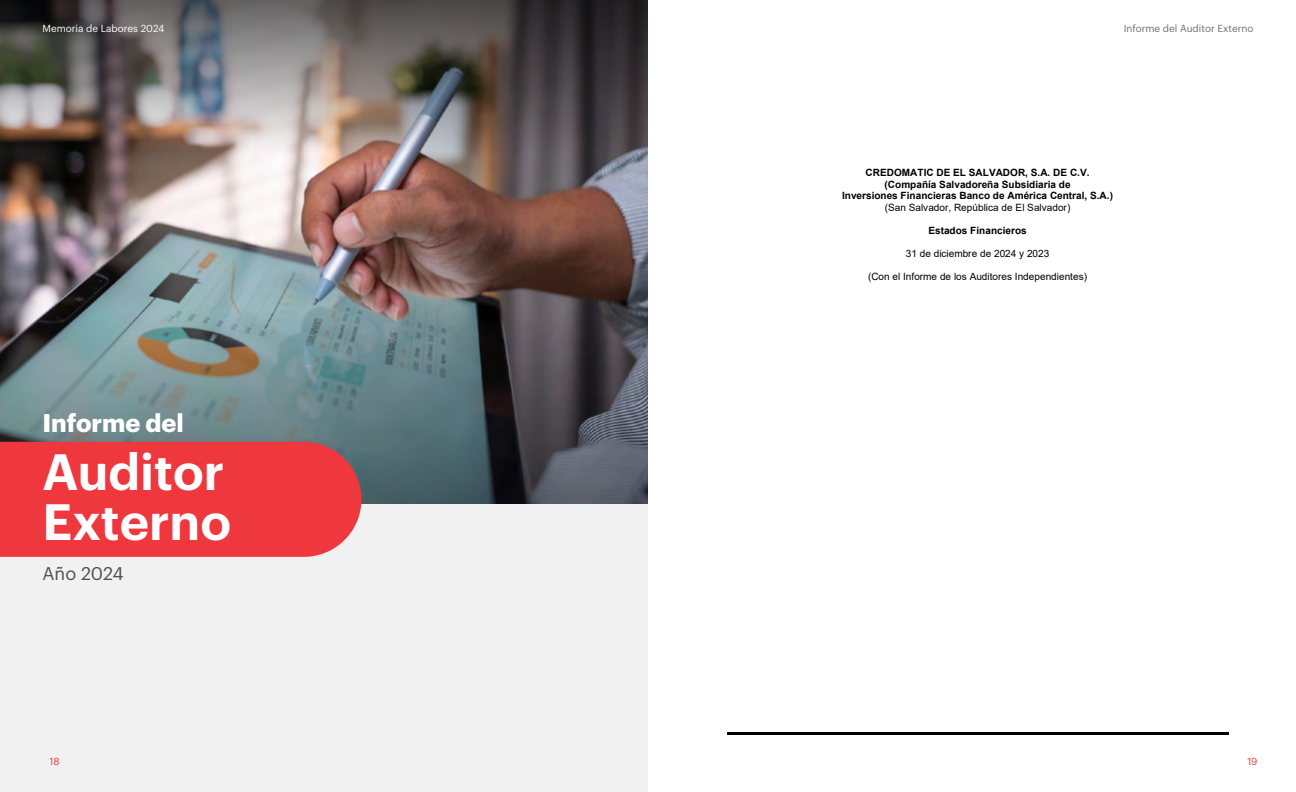
<style>
.page{position:relative;width:1296px;height:792px;background:#fff}
.page>*{position:absolute;margin:0;border:0;box-sizing:border-box;transform-origin:0 0}
.t1{font:600 50px/50px "Graphik";color:#fff}
.t2{font:700 25px "Graphik";color:#fff}
.t3{font:18px "Graphik";color:#4d4d4f}
.t4{font:700 10px/11.6px "Arial";color:#000;text-align:center}
.t5{font:10px "Arial";color:#000}
.t6{font:10px "Graphik";color:#6d6e71}
.t7{font:10px "Graphik";color:#fff}
.t8{font:10px "Graphik";color:#ef373e}
</style>
<div class="page">
<img style="left:0;top:203px;width:648px;height:53px">
<img style="left:0;top:0;width:648px;height:203px">
<img style="left:0;top:256px;width:648px;height:248px">
<div style="left:0;top:504px;width:648px;height:288px;background:#f1f1f2"></div>
<div style="left:0;top:442px;width:361px;height:115px;background:#ef373e"></div>
<hr style="left:727px;top:733px;width:501px;height:2px;background:#000">
<p class="t7" style="left:43px;top:21px;width:123px">Memoria de Labores 2024</p>
<p class="t6" style="left:1124px;top:21px;width:131px">Informe del Auditor Externo</p>
<h2 class="t2" style="left:43px;top:404px;width:143px">Informe del</h2>
<h1 class="t1" style="left:43px;top:442px;width:190px">Auditor<br>Externo</h1>
<h3 class="t3" style="left:43px;top:559px;width:83px">Año 2024</h3>
<p class="t4" style="left:842px;top:167px;width:272px">CREDOMATIC DE EL SALVADOR, S.A. DE C.V. (Compañía Salvadoreña Subsidiaria de<br>Inversiones Financieras Banco de América Central, S.A.)</p>
<p class="t5" style="left:885px;top:200px;width:187px">(San Salvador, República de El Salvador)</p>
<p class="t4" style="left:929px;top:225px;width:100px">Estados Financieros</p>
<p class="t5" style="left:906px;top:247px;width:145px">31 de diciembre de 2024 y 2023</p>
<p class="t5" style="left:868px;top:270px;width:221px">(Con el Informe de los Auditores Independientes)</p>
<p class="t8" style="left:49px;top:754px;width:12px">18</p>
<p class="t8" style="left:1247px;top:754px;width:12px">19</p>
</div>
